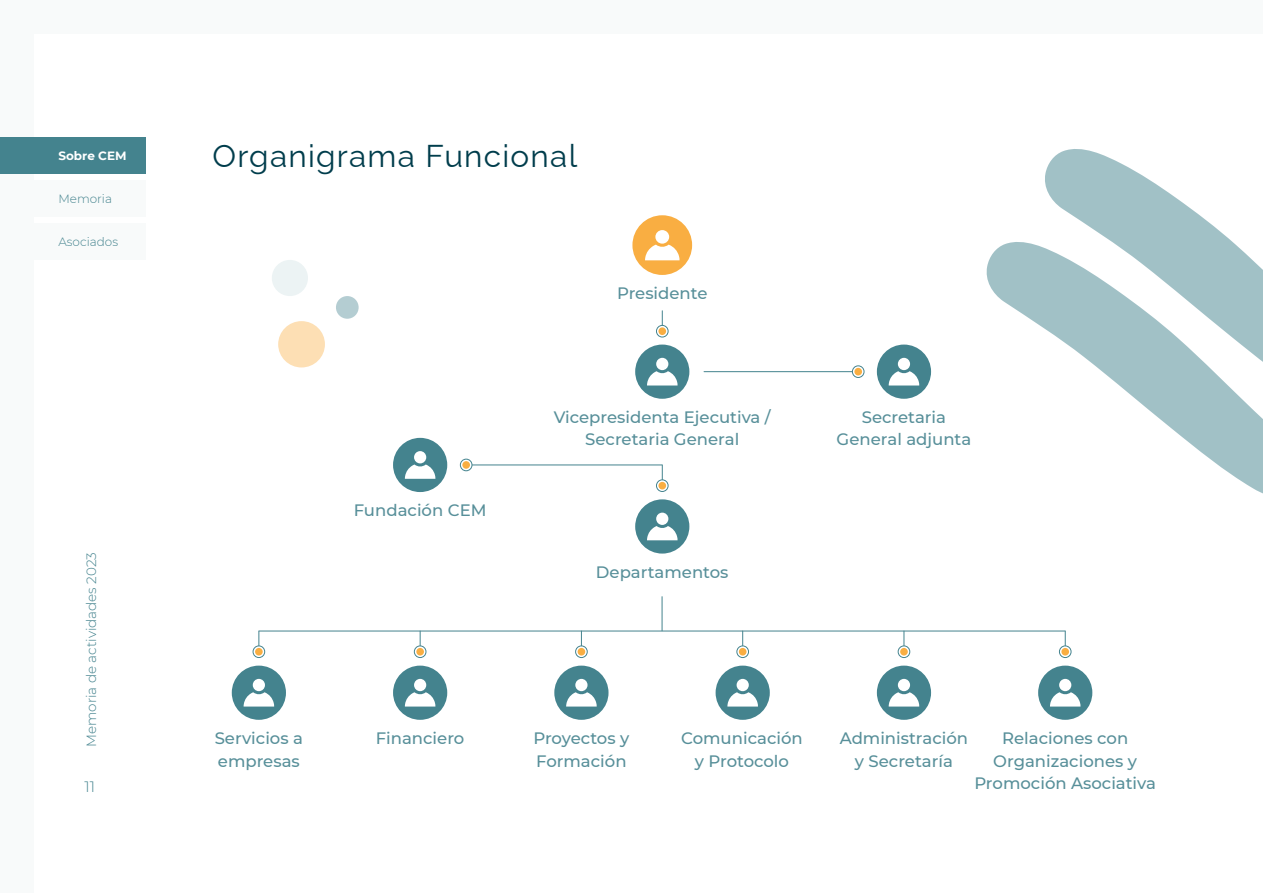
<style>
.page{position:relative;width:1263px;height:893px;background:#fff}
.page>*{position:absolute;margin:0;border:0;box-sizing:border-box;transform-origin:0 0}
.t1{font:31.5px "Raleway";letter-spacing:.04em;color:#003d4c}
.t2{font:500 16.5px/22.5px "Montserrat";color:#578f99;text-align:center}
.t3{font:300 15px "Montserrat";color:#44838e}
.t4{font:300 13.5px "Montserrat";color:#44838e}
.t5{font:300 12px "Montserrat";color:#44838e}
.t6{font:700 12px "Montserrat";color:#fff}
</style>
<div class="page">
<div style="left:0;top:0;width:1263px;height:34px;background:#f8fafa"></div>
<div style="left:0;top:0;width:34px;height:893px;background:#f8fafa"></div>
<div style="left:0;top:223px;width:90px;height:37px;background:#f8fafa"></div>
<div style="left:58px;top:223px;width:88px;height:37px;background:#f8fafa"></div>
<div style="left:0;top:180px;width:85px;height:37px;background:#f8fafa"></div>
<div style="left:58px;top:180px;width:88px;height:37px;background:#f8fafa"></div>
<div style="left:0;top:137px;width:133px;height:37px;background:#44838e"></div>
<div style="left:58px;top:137px;width:88px;height:37px;background:#44838e"></div>
<div style="left:632px;top:215px;width:60px;height:60px;background:#f9ae42;border-radius:50%"></div>
<svg style="left:645px;top:245px;width:34px;height:15px"></svg>
<div style="left:655px;top:230px;width:14px;height:14px;background:#fff;border-radius:50%"></div>
<hr style="left:472px;top:465px;width:190px;height:1px;background:#44838e">
<div style="left:460px;top:459px;width:12px;height:12px;border:1px solid #44838e;border-radius:50%"></div>
<div style="left:462px;top:461px;width:8px;height:8px;background:#f9ae42;border-radius:50%"></div>
<hr style="left:704px;top:371px;width:148px;height:1px;background:#44838e">
<div style="left:852px;top:366px;width:12px;height:12px;border:1px solid #44838e;border-radius:50%"></div>
<div style="left:854px;top:368px;width:8px;height:7px;background:#f9ae42;border-radius:50%"></div>
<svg style="left:662px;top:311px;width:1px;height:14px"></svg>
<div style="left:656px;top:325px;width:12px;height:12px;border:1px solid #44838e;border-radius:50%"></div>
<div style="left:658px;top:327px;width:8px;height:8px;background:#f9ae42;border-radius:50%"></div>
<div style="left:635px;top:345px;width:54px;height:54px;background:#44838e;border-radius:50%"></div>
<svg style="left:647px;top:371px;width:30px;height:14px"></svg>
<div style="left:656px;top:358px;width:12px;height:12px;background:#fff;border-radius:50%"></div>
<svg style="left:662px;top:465px;width:1px;height:15px"></svg>
<div style="left:656px;top:480px;width:12px;height:12px;border:1px solid #44838e;border-radius:50%"></div>
<div style="left:658px;top:482px;width:8px;height:7px;background:#f9ae42;border-radius:50%"></div>
<div style="left:635px;top:499px;width:54px;height:55px;background:#44838e;border-radius:50%"></div>
<svg style="left:647px;top:526px;width:30px;height:14px"></svg>
<div style="left:656px;top:513px;width:12px;height:12px;background:#fff;border-radius:50%"></div>
<div style="left:393px;top:438px;width:54px;height:54px;background:#44838e;border-radius:50%"></div>
<svg style="left:405px;top:464px;width:30px;height:15px"></svg>
<div style="left:414px;top:451px;width:12px;height:12px;background:#fff;border-radius:50%"></div>
<div style="left:278px;top:321px;width:47px;height:46px;background:#fddfb4;border-radius:50%"></div>
<div style="left:336px;top:296px;width:23px;height:23px;background:#b4cdd2;border-radius:50%"></div>
<svg style="left:986px;top:149px;width:277px;height:345px"></svg>
<div style="left:877px;top:345px;width:54px;height:54px;background:#44838e;border-radius:50%"></div>
<svg style="left:889px;top:371px;width:30px;height:14px"></svg>
<div style="left:898px;top:358px;width:12px;height:12px;background:#fff;border-radius:50%"></div>
<div style="left:272px;top:260px;width:36px;height:36px;background:#ecf3f4;border-radius:50%"></div>
<hr style="left:662px;top:597px;width:1px;height:34px;background:#44838e">
<hr style="left:259px;top:631px;width:806px;height:1px;background:#44838e">
<svg style="left:259px;top:631px;width:1px;height:15px"></svg>
<div style="left:253px;top:646px;width:12px;height:12px;border:1px solid #44838e;border-radius:50%"></div>
<div style="left:255px;top:648px;width:8px;height:7px;background:#f9ae42;border-radius:50%"></div>
<svg style="left:420px;top:631px;width:1px;height:15px"></svg>
<div style="left:414px;top:646px;width:12px;height:12px;border:1px solid #44838e;border-radius:50%"></div>
<div style="left:416px;top:648px;width:8px;height:7px;background:#f9ae42;border-radius:50%"></div>
<svg style="left:581px;top:632px;width:1px;height:14px"></svg>
<div style="left:575px;top:646px;width:12px;height:12px;border:1px solid #44838e;border-radius:50%"></div>
<div style="left:578px;top:648px;width:7px;height:7px;background:#f9ae42;border-radius:50%"></div>
<svg style="left:742px;top:631px;width:1px;height:15px"></svg>
<div style="left:737px;top:646px;width:12px;height:12px;border:1px solid #44838e;border-radius:50%"></div>
<div style="left:739px;top:648px;width:7px;height:7px;background:#f9ae42;border-radius:50%"></div>
<svg style="left:904px;top:631px;width:1px;height:15px"></svg>
<div style="left:898px;top:646px;width:12px;height:12px;border:1px solid #44838e;border-radius:50%"></div>
<div style="left:900px;top:648px;width:8px;height:7px;background:#f9ae42;border-radius:50%"></div>
<svg style="left:1065px;top:631px;width:1px;height:15px"></svg>
<div style="left:1059px;top:646px;width:12px;height:12px;border:1px solid #44838e;border-radius:50%"></div>
<div style="left:1061px;top:648px;width:8px;height:7px;background:#f9ae42;border-radius:50%"></div>
<div style="left:232px;top:666px;width:54px;height:54px;background:#44838e;border-radius:50%"></div>
<svg style="left:244px;top:692px;width:30px;height:15px"></svg>
<div style="left:253px;top:679px;width:12px;height:12px;background:#fff;border-radius:50%"></div>
<div style="left:393px;top:666px;width:54px;height:54px;background:#44838e;border-radius:50%"></div>
<svg style="left:405px;top:692px;width:30px;height:15px"></svg>
<div style="left:414px;top:679px;width:12px;height:12px;background:#fff;border-radius:50%"></div>
<div style="left:554px;top:666px;width:54px;height:54px;background:#44838e;border-radius:50%"></div>
<svg style="left:566px;top:692px;width:31px;height:15px"></svg>
<div style="left:575px;top:679px;width:12px;height:12px;background:#fff;border-radius:50%"></div>
<div style="left:716px;top:666px;width:54px;height:54px;background:#44838e;border-radius:50%"></div>
<svg style="left:727px;top:692px;width:31px;height:15px"></svg>
<div style="left:736px;top:679px;width:13px;height:12px;background:#fff;border-radius:50%"></div>
<div style="left:877px;top:666px;width:54px;height:54px;background:#44838e;border-radius:50%"></div>
<svg style="left:889px;top:692px;width:30px;height:15px"></svg>
<div style="left:898px;top:679px;width:12px;height:12px;background:#fff;border-radius:50%"></div>
<div style="left:1038px;top:666px;width:54px;height:54px;background:#44838e;border-radius:50%"></div>
<svg style="left:1050px;top:692px;width:30px;height:15px"></svg>
<div style="left:1059px;top:679px;width:12px;height:12px;background:#fff;border-radius:50%"></div>
<p class="t6" style="left:58px;top:147px;width:70px">Sobre CEM</p>
<p class="t5" style="left:58px;top:190px;width:55px">Memoria</p>
<p class="t5" style="left:58px;top:233px;width:61px">Asociados</p>
<p class="t4" style="left:82px;top:747px;width:197px;rotate:-90deg">Memoria de actividades 2023</p>
<p class="t3" style="left:84px;top:776px;width:12px">11</p>
<h1 class="t1" style="left:213px;top:131px;width:366px">Organigrama Funcional</h1>
<p class="t2" style="left:617px;top:281px;width:92px">Presidente</p>
<p class="t2" style="left:354px;top:498px;width:134px">Fundación CEM</p>
<p class="t2" style="left:554px;top:405px;width:218px">Vicepresidenta Ejecutiva /<br>Secretaria General</p>
<p class="t2" style="left:596px;top:560px;width:134px">Departamentos</p>
<p class="t2" style="left:837px;top:405px;width:136px">Secretaria<br>General adjunta</p>
<p class="t2" style="left:215px;top:726px;width:90px;text-align:left">Servicios a empresas</p>
<p class="t2" style="left:376px;top:726px;width:90px">Financiero</p>
<p class="t2" style="left:533px;top:726px;width:97px;text-align:left">Proyectos y<br>Formación</p>
<p class="t2" style="left:681px;top:726px;width:123px">Comunicación y Protocolo</p>
<p class="t2" style="left:840px;top:726px;width:130px">Administración y Secretaría</p>
<p class="t2" style="left:974px;top:726px;width:183px">Relaciones con<br>Organizaciones y<br>Promoción Asociativa</p>
</div>
